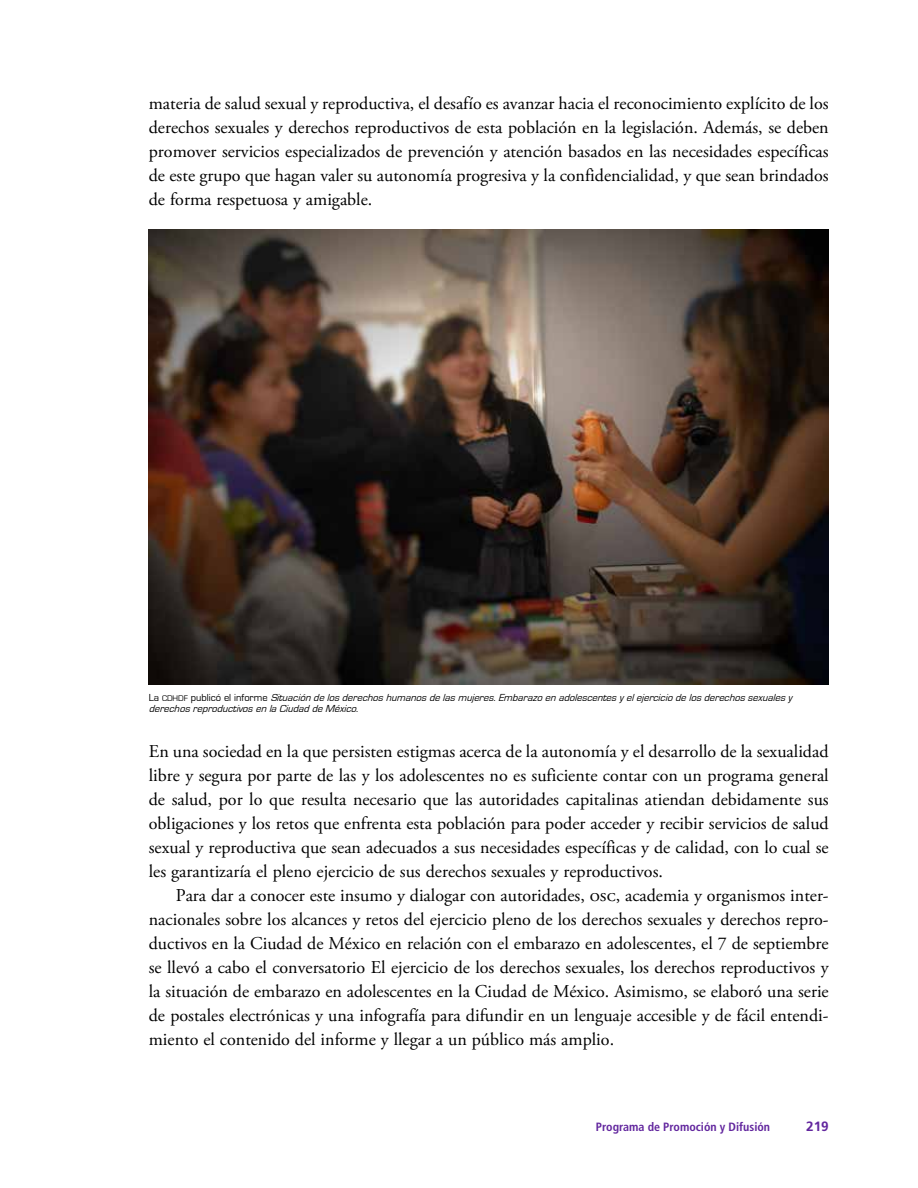
<style>
.page{position:relative;width:918px;height:1188px;background:#fff}
.page>*{position:absolute;margin:0;border:0;box-sizing:border-box;transform-origin:0 0}
.t1{font:18px/24px "Adobe Garamond Pro";color:#000;text-align:justify}
.t2{font:700 13.5px "Frutiger LT Std";color:#62269e}
.t3{font:700 condensed 12px "Frutiger LT Std";color:#62269e}
.t4{font:italic 10.5px/10.5px "Eurostile";color:#000}
.s1{font-style:normal}
.s2{font-family:"Eurostile Regular SC800";font-style:normal;font-size:8.4px}
</style>
<div class="page">
<img style="left:149px;top:229px;width:680px;height:455px">
<p class="t1" style="left:149px;top:92px;width:681px">materia de salud sexual y reproductiva, el desafío es avanzar hacia el reconocimiento explícito de los derechos sexuales y derechos reproductivos de esta población en la legislación. Además, se deben promover servicios especializados de prevención y atención basados en las necesidades específicas de este grupo que hagan valer su autonomía progresiva y la confidencialidad, y que sean brindados de forma respetuosa y amigable.</p>
<p class="t4" style="left:149px;top:693px;width:645px"><span class="s1">L a</span> <span class="s2">c d h d f</span> <span class="s1">p u b l i c ó e l i n f o r m e</span> Situacióndelosderechoshumanosdelasmujeres.Embarazoenadolescentesy elejerciciodelosderechossexualesy derechosreproductivosenlaCiudaddeMéxico<span class="s1">.</span></p>
<p class="t1" style="left:149px;top:740px;width:681px">En una sociedad en la que persisten estigmas acerca de la autonomía y el desarrollo de la sexualidad libre y segura por parte de las y los adolescentes no es suficiente contar con un programa general de salud, por lo que resulta necesario que las autoridades capitalinas atiendan debidamente sus obligaciones y los retos que enfrenta esta población para poder acceder y recibir servicios de salud sexual y reproductiva que sean adecuados a sus necesidades específicas y de calidad, con lo cual se les garantizaría el pleno ejercicio de sus derechos sexuales y reproductivos.</p>
<p class="t1" style="left:149px;top:884px;width:681px;text-indent:27px">Para dar a conocer este insumo y dialogar con autoridades, osc, academia y organismos inter&shy;nacionales sobre los alcances y retos del ejercicio pleno de los derechos sexuales y derechos repro&shy;ductivos en la Ciudad de México en relación con el embarazo en adolescentes, el 7 de septiembre se llevó a cabo el conversatorio El ejercicio de los derechos sexuales, los derechos reproductivos y la situación de embarazo en adolescentes en la Ciudad de México. Asimismo, se elaboró una serie de postales electrónicas y una infografía para difundir en un lenguaje accesible y de fácil entendi&shy;miento el contenido del informe y llegar a un público más amplio.</p>
<p class="t3" style="left:596px;top:1119px;width:176px">Programa de Promoción y Difusión</p>
<p class="t2" style="left:806px;top:1118px;width:24px">219</p>
</div>
